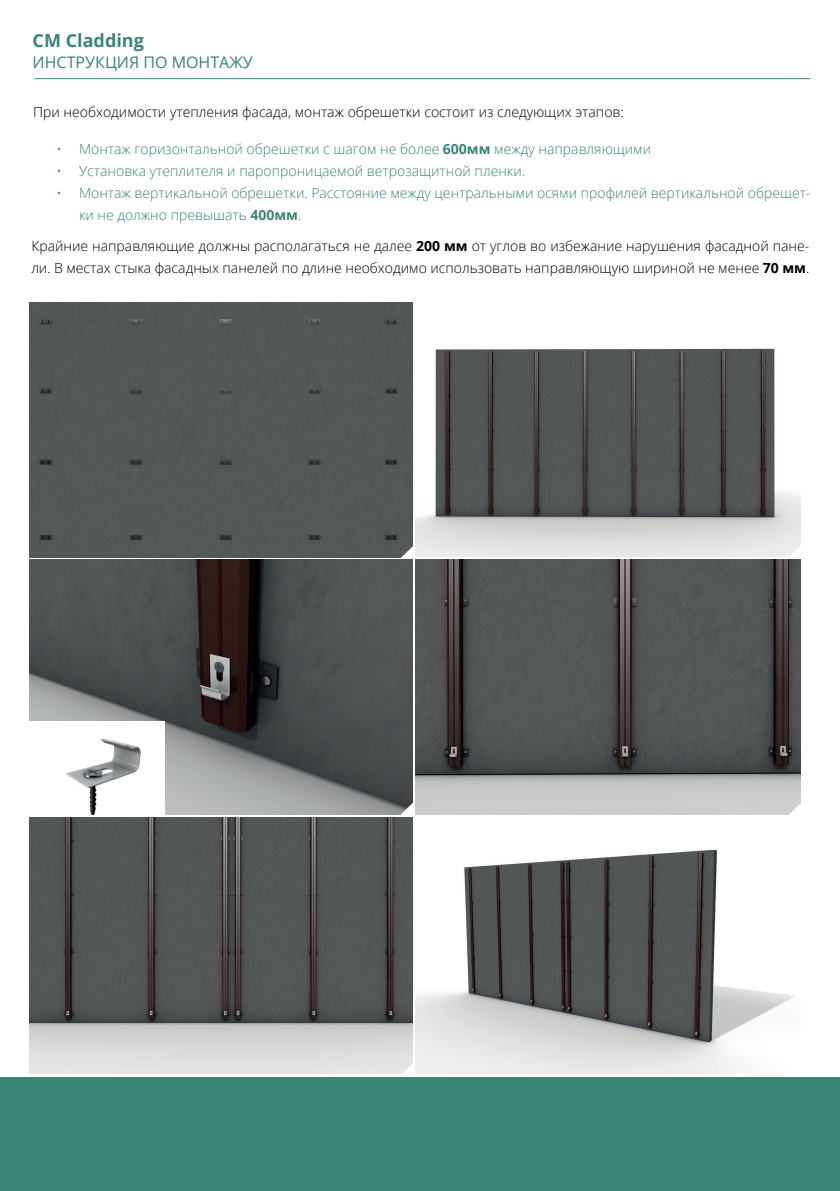
<style>
.page{position:relative;width:840px;height:1191px;background:#fff}
.page>*{position:absolute;margin:0;border:0;box-sizing:border-box;transform-origin:0 0}
.t1{font:700 18px "Open Sans";color:#3b8476}
.t2{font:16px "Open Sans";color:#3b8476}
.t3{font:300 14px/22px "Open Sans";color:#000}
.t4{font:300 14px/22px "Open Sans";color:#3b8476}
.s1{font-weight:700}
</style>
<div class="page">
<hr style="left:35px;top:78px;width:774px;height:1px;background:#3b8476">
<div style="left:0;top:1077px;width:839px;height:114px;background:#3b8476"></div>
<div style="left:30px;top:302px;width:382px;height:255px;background:#545758"></div>
<img style="left:415px;top:560px;width:385px;height:255px">
<img style="left:29px;top:817px;width:383px;height:256px">
<img style="left:415px;top:849px;width:380px;height:224px">
<img style="left:415px;top:348px;width:385px;height:209px">
<img style="left:30px;top:560px;width:382px;height:255px">
<img style="left:30px;top:722px;width:134px;height:93px">
<svg style="left:787px;top:802px;width:13px;height:13px"></svg>
<svg style="left:400px;top:1062px;width:13px;height:12px"></svg>
<svg style="left:400px;top:801px;width:13px;height:14px"></svg>
<svg style="left:400px;top:545px;width:13px;height:13px"></svg>
<svg style="left:787px;top:545px;width:13px;height:12px"></svg>
<p class="t1" style="left:33px;top:27px;width:113px">CM Cladding</p>
<p class="t2" style="left:33px;top:51px;width:222px">ИНСТРУКЦИЯ ПО МОНТАЖУ</p>
<p class="t3" style="left:33px;top:100px;width:591px">При необходимости утепления фасада, монтаж обрешетки состоит из следующих этапов:</p>
<p class="t4" style="left:56px;top:137px;width:596px">• Монтаж горизонтальной обрешетки с шагом не более <span class="s1">600мм</span> между направляющими</p>
<p class="t4" style="left:56px;top:159px;width:470px">• Установка утеплителя и паропроницаемой ветрозащитной пленки.</p>
<p class="t4" style="left:79px;top:181px;width:732px;text-indent:-23px">• Монтаж вертикальной обрешетки. Расстояние между центральными осями профилей вертикальной обрешет&shy;ки не должно превышать <span class="s1">400мм</span>.</p>
<p class="t3" style="left:31px;top:234px;width:779px">Крайние направляющие должны располагаться не далее <span class="s1">200 мм</span> от углов во избежание нарушения фасадной пане&shy;ли. В местах стыка фасадных панелей по длине необходимо использовать направляющую шириной не менее <span class="s1">70 мм</span>.</p>
</div>
